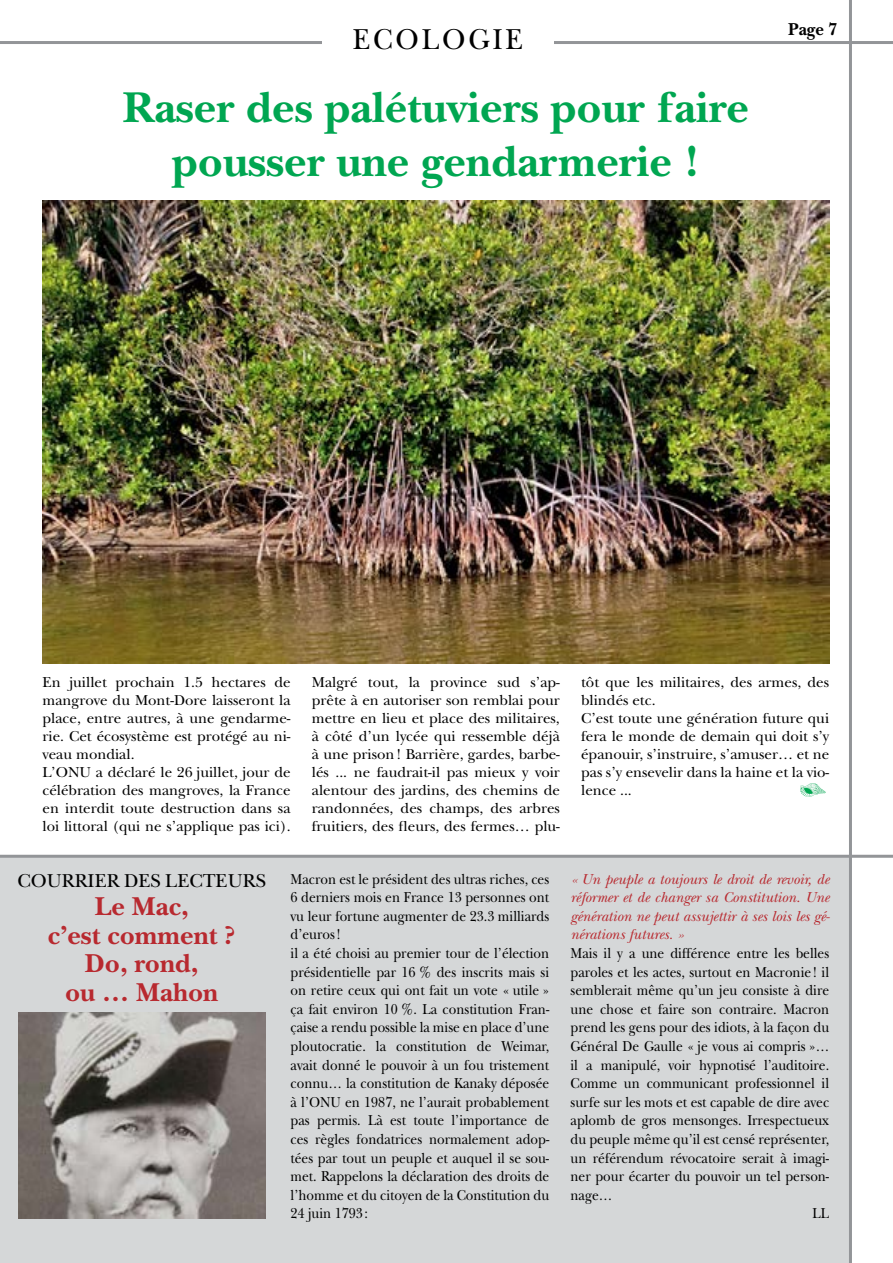
<style>
.page{position:relative;width:893px;height:1263px;background:#fff}
.page>*{position:absolute;margin:0;border:0;box-sizing:border-box;transform-origin:0 0}
.t1{font:700 45px/54px "New Baskerville";color:#00a651;text-align:center}
.t2{font:30px "New Baskerville";letter-spacing:.1em;color:#000;scale:.95 1}
.t3{font:700 27px/28.5px "New Baskerville";color:#b8292f;text-align:center}
.t4{font:19.5px "New Baskerville";color:#000}
.t5{font:700 18px "New Baskerville";color:#000;scale:.95 1}
.t6{font:15px/18.6px "New Baskerville";color:#000;scale:.9 1}
.t7{font:15px/18px "New Baskerville";color:#000}
.t8{font:italic 15px/18.6px "New Baskerville";color:#b8292f;text-align:justify}
</style>
<div class="page">
<div style="left:1px;top:858px;width:850px;height:405px;background:#d5d7d8"></div>
<hr style="left:0;top:41px;width:893px;height:3px;background:#939598">
<hr style="left:849px;top:0;width:3px;height:1263px;background:#939598">
<div style="left:322px;top:21px;width:232px;height:33px;background:#fff"></div>
<svg style="left:800px;top:783px;width:26px;height:14px"></svg>
<hr style="left:0;top:855px;width:893px;height:3px;background:#939598">
<img style="left:18px;top:1012px;width:248px;height:206px">
<img style="left:43px;top:200px;width:786px;height:463px">
<h2 class="t2" style="left:353px;top:21px;width:181px">ECOLOGIE</h2>
<h1 class="t1" style="left:123px;top:80px;width:627px">Raser des palétuviers pour faire pousser une gendarmerie !</h1>
<p class="t5" style="left:788px;top:19px;width:53px">Page 7</p>
<p class="t7" style="left:43px;top:673px;width:250px">En juillet prochain 1.5 hectares de mangrove du Mont-Dore laisseront la place, entre autres, à une gendarme&shy;rie. Cet écosystème est protégé au ni&shy;veau mondial.<br>L’ONU a déclaré le 26 juillet, jour de célébration des mangroves, la France en interdit toute destruction dans sa loi littoral (qui ne s’applique pas ici).</p>
<p class="t7" style="left:312px;top:673px;width:250px;text-align:justify">Malgré tout, la province sud s’ap&shy;prête à en autoriser son remblai pour mettre en lieu et place des militaires, à côté d’un lycée qui ressemble déjà à une prison! Barrière, gardes, barbe&shy;lés ... ne faudrait-il pas mieux y voir alentour des jardins, des chemins de randonnées, des champs, des arbres fruitiers, des fleurs, des fermes… plu-</p>
<p class="t7" style="left:581px;top:673px;width:250px">tôt que les militaires, des armes, des blindés etc.<br>C’est toute une génération future qui fera le monde de demain qui doit s’y épanouir, s’instruire, s’amuser… et ne pas s’y ensevelir dans la haine et la vio&shy;lence ...</p>
<h3 class="t4" style="left:17px;top:869px;width:250px">COURRIER DES LECTEURS</h3>
<h3 class="t3" style="left:48px;top:892px;width:189px">Le Mac,<br>c’est comment ?<br>Do, rond,<br>ou … Mahon</h3>
<p class="t6" style="left:291px;top:869px;width:289px">Macron est le président des ultras riches, ces 6 derniers mois en France 13 personnes ont vu leur fortune augmenter de 23.3 milliards d’euros!<br>il a été choisi au premier tour de l’élection présidentielle par 16 % des inscrits mais si on retire ceux qui ont fait un vote « utile » ça fait environ 10 %. La constitution Fran&shy;çaise a rendu possible la mise en place d’une ploutocratie. la constitution de Weimar, avait donné le pouvoir à un fou tristement connu… la constitution de Kanaky déposée à l’ONU en 1987, ne l’aurait probablement pas permis. Là est toute l’importance de ces règles fondatrices normalement adop&shy;tées par tout un peuple et auquel il se sou&shy;met. Rappelons la déclaration des droits de l’homme et du citoyen de la Constitution du 24 juin 1793:</p>
<p class="t8" style="left:570px;top:869px;width:261px">« Un peuple a toujours le droit de revoir, de réformer et de changer sa Constitution. Une génération ne peut assujettir à ses lois les gé&shy;nérations futures. »</p>
<p class="t6" style="left:570px;top:944px;width:289px">Mais il y a une différence entre les belles</p>
<p class="t6" style="left:570px;top:962px;width:289px">paroles et les actes, surtout en Macronie! il</p>
<p class="t6" style="left:570px;top:981px;width:289px">semblerait même qu’un jeu consiste à dire</p>
<p class="t6" style="left:570px;top:1000px;width:289px">une chose et faire son contraire. Macron</p>
<p class="t6" style="left:570px;top:1018px;width:289px">prend les gens pour des idiots, à la façon du</p>
<p class="t6" style="left:570px;top:1037px;width:289px">Général De Gaulle « je vous ai compris »…</p>
<p class="t6" style="left:570px;top:1055px;width:287px">il a manipulé, voir hypnotisé l’auditoire.</p>
<p class="t6" style="left:570px;top:1074px;width:289px">Comme un communicant professionnel il</p>
<p class="t6" style="left:570px;top:1093px;width:289px">surfe sur les mots et est capable de dire avec</p>
<p class="t6" style="left:570px;top:1111px;width:289px">aplomb de gros mensonges. Irrespectueux</p>
<p class="t6" style="left:570px;top:1130px;width:289px">du peuple même qu’il est censé représenter,</p>
<p class="t6" style="left:570px;top:1148px;width:289px">un référendum révocatoire serait à imagi-</p>
<p class="t6" style="left:570px;top:1167px;width:289px">ner pour écarter du pouvoir un tel person-</p>
<p class="t6" style="left:570px;top:1186px;width:48px">nage…</p>
<p class="t6" style="left:812px;top:1204px;width:20px">LL</p>
</div>
